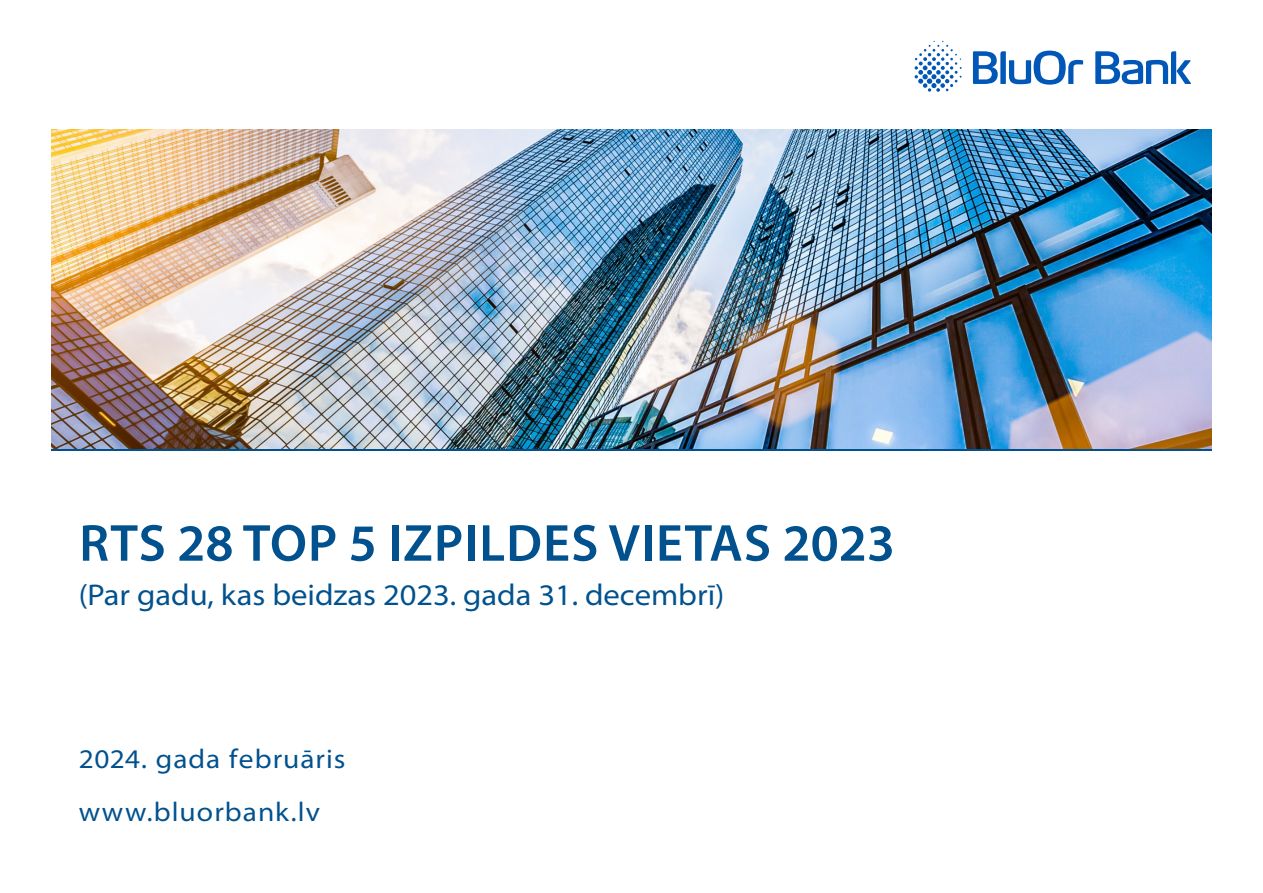
<style>
.page{position:relative;width:1263px;height:893px;background:#fff}
.page>*{position:absolute;margin:0;border:0;box-sizing:border-box;transform-origin:0 0}
.t1{font:600 52.5px "Myriad Pro";letter-spacing:.02em;color:#00518e}
.t2{font:semi-expanded 30px "Myriad Pro";color:#00518e}
.t3{font:semi-expanded 27px "Myriad Pro";letter-spacing:.04em;color:#00518e}
</style>
<div class="page">
<img style="left:51px;top:448px;width:1161px;height:3px">
<img style="left:51px;top:129px;width:1161px;height:319px">
<svg style="left:914px;top:41px;width:48px;height:51px"></svg>
<svg style="left:973px;top:51px;width:110px;height:34px"></svg>
<svg style="left:1095px;top:51px;width:96px;height:33px"></svg>
<p class="t1" style="left:79px;top:514px;width:817px">RTS 28 TOP 5 IZPILDES VIETAS 2023</p>
<p class="t2" style="left:79px;top:579px;width:647px">(Par gadu, kas beidzas 2023. gada 31. decembrī)</p>
<p class="t3" style="left:79px;top:744px;width:268px">2024. gada februāris</p>
<p class="t3" style="left:79px;top:797px;width:243px">www.bluorbank.lv</p>
</div>
